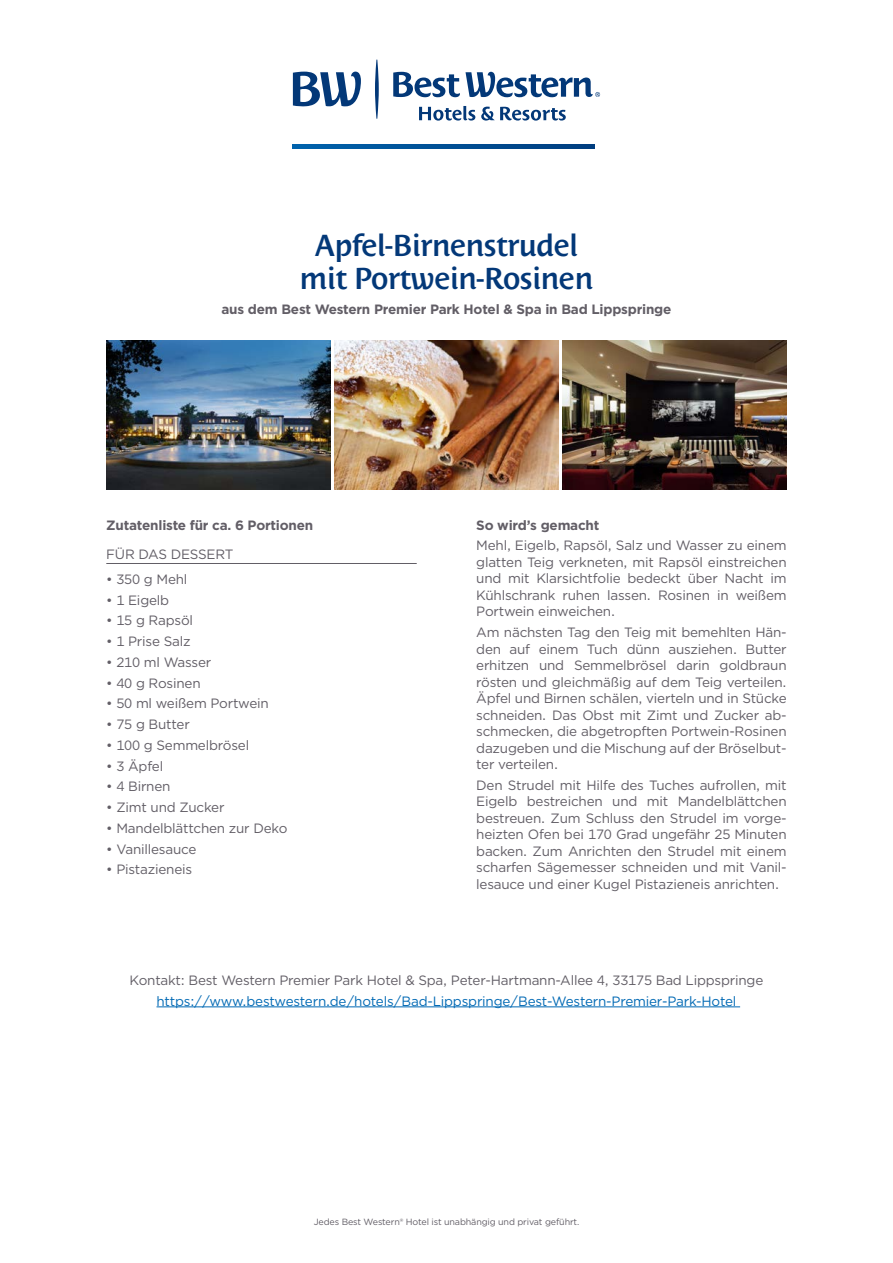
<style>
.page{position:relative;width:893px;height:1263px;background:#fff}
.page>*{position:absolute;margin:0;border:0;box-sizing:border-box;transform-origin:0 0}
.t1{font:600 30px/33px "Costa Std";letter-spacing:-.02em;color:#033878;text-align:center}
.t2{font:13.5px/16.5px "Gotham";letter-spacing:-.015em;color:#625e66;text-align:justify}
.t3{font:700 13.5px "Gotham";letter-spacing:-.015em;color:#625e66}
.t4{font:13.5px "Gotham";letter-spacing:-.015em;color:#0069b4}
.t5{font:9px "Gotham";letter-spacing:-.015em;color:#625e66}
</style>
<div class="page">
<svg style="left:481px;top:107px;width:85px;height:14px"></svg>
<svg style="left:419px;top:106px;width:56px;height:15px"></svg>
<svg style="left:293px;top:72px;width:68px;height:35px"></svg>
<svg style="left:375px;top:60px;width:4px;height:59px"></svg>
<svg style="left:393px;top:72px;width:207px;height:25px"></svg>
<svg style="left:293px;top:145px;width:302px;height:4px"></svg>
<hr style="left:106px;top:563px;width:311px;height:1px;background:#625e66">
<img style="left:106px;top:340px;width:224px;height:149px">
<img style="left:334px;top:340px;width:224px;height:149px">
<img style="left:563px;top:340px;width:224px;height:149px">
<hr style="left:156px;top:1006px;width:584px;height:1px;background:#0069b4">
<h1 class="t1" style="left:300px;top:229px;width:295px">Apfel-Birnenstrudel mit Portwein-Rosinen</h1>
<p class="t3" style="left:221px;top:300px;width:451px">aus dem Best Western Premier Park Hotel &amp; Spa in Bad Lippspringe</p>
<p class="t3" style="left:106px;top:516px;width:208px">Zutatenliste für ca. 6 Portionen</p>
<p class="t2" style="left:106px;top:545px;width:129px">FÜR DAS DESSERT</p>
<p class="t2" style="left:106px;top:570px;width:83px">• 350 g Mehl</p>
<p class="t2" style="left:106px;top:591px;width:64px">• 1 Eigelb</p>
<p class="t2" style="left:106px;top:612px;width:88px">• 15 g Rapsöl</p>
<p class="t2" style="left:106px;top:633px;width:86px">• 1 Prise Salz</p>
<p class="t2" style="left:106px;top:653px;width:107px">• 210 ml Wasser</p>
<p class="t2" style="left:106px;top:674px;width:96px">• 40 g Rosinen</p>
<p class="t2" style="left:106px;top:695px;width:164px">• 50 ml weißem Portwein</p>
<p class="t2" style="left:106px;top:716px;width:85px">• 75 g Butter</p>
<p class="t2" style="left:106px;top:736px;width:144px">• 100 g Semmelbrösel</p>
<p class="t2" style="left:106px;top:757px;width:59px">• 3 Äpfel</p>
<p class="t2" style="left:106px;top:778px;width:66px">• 4 Birnen</p>
<p class="t2" style="left:106px;top:799px;width:120px">• Zimt und Zucker</p>
<p class="t2" style="left:106px;top:819px;width:183px">• Mandelblättchen zur Deko</p>
<p class="t2" style="left:106px;top:840px;width:92px">• Vanillesauce</p>
<p class="t2" style="left:106px;top:861px;width:87px">• Pistazieneis</p>
<p class="t3" style="left:476px;top:516px;width:125px">So wird’s gemacht</p>
<p class="t2" style="left:476px;top:537px;width:312px">Mehl, Eigelb, Rapsöl, Salz und Wasser zu einem glatten Teig verkneten, mit Rapsöl einstreichen und mit Klarsichtfolie bedeckt über Nacht im Kühlschrank ruhen lassen. Rosinen in weißem Portwein einweichen.</p>
<p class="t2" style="left:476px;top:624px;width:312px">Am nächsten Tag den Teig mit bemehlten Hän&shy;den auf einem Tuch dünn ausziehen. Butter erhitzen und Semmelbrösel darin goldbraun rösten und gleichmäßig auf dem Teig verteilen.<br>Äpfel und Birnen schälen, vierteln und in Stücke schneiden. Das Obst mit Zimt und Zucker ab&shy;schmecken, die abgetropften Portwein-Rosinen dazugeben und die Mischung auf der Bröselbut&shy;ter verteilen.</p>
<p class="t2" style="left:476px;top:776px;width:312px">Den Strudel mit Hilfe des Tuches aufrollen, mit Eigelb bestreichen und mit Mandelblättchen bestreuen. Zum Schluss den Strudel im vorge&shy;heizten Ofen bei 170 Grad ungefähr 25 Minuten backen. Zum Anrichten den Strudel mit einem scharfen Sägemesser schneiden und mit Vanil&shy;lesauce und einer Kugel Pistazieneis anrichten.</p>
<p class="t2" style="left:130px;top:971px;width:635px">Kontakt: Best Western Premier Park Hotel &amp; Spa, Peter-Hartmann-Allee 4, 33175 Bad Lippspringe</p>
<p class="t4" style="left:156px;top:992px;width:581px">https://www.bestwestern.de/hotels/Bad-Lippspringe/Best-Western-Premier-Park-Hotel</p>
<p class="t5" style="left:314px;top:1216px;width:267px">Jedes Best Western® Hotel ist unabhängig und privat geführt.</p>
</div>
